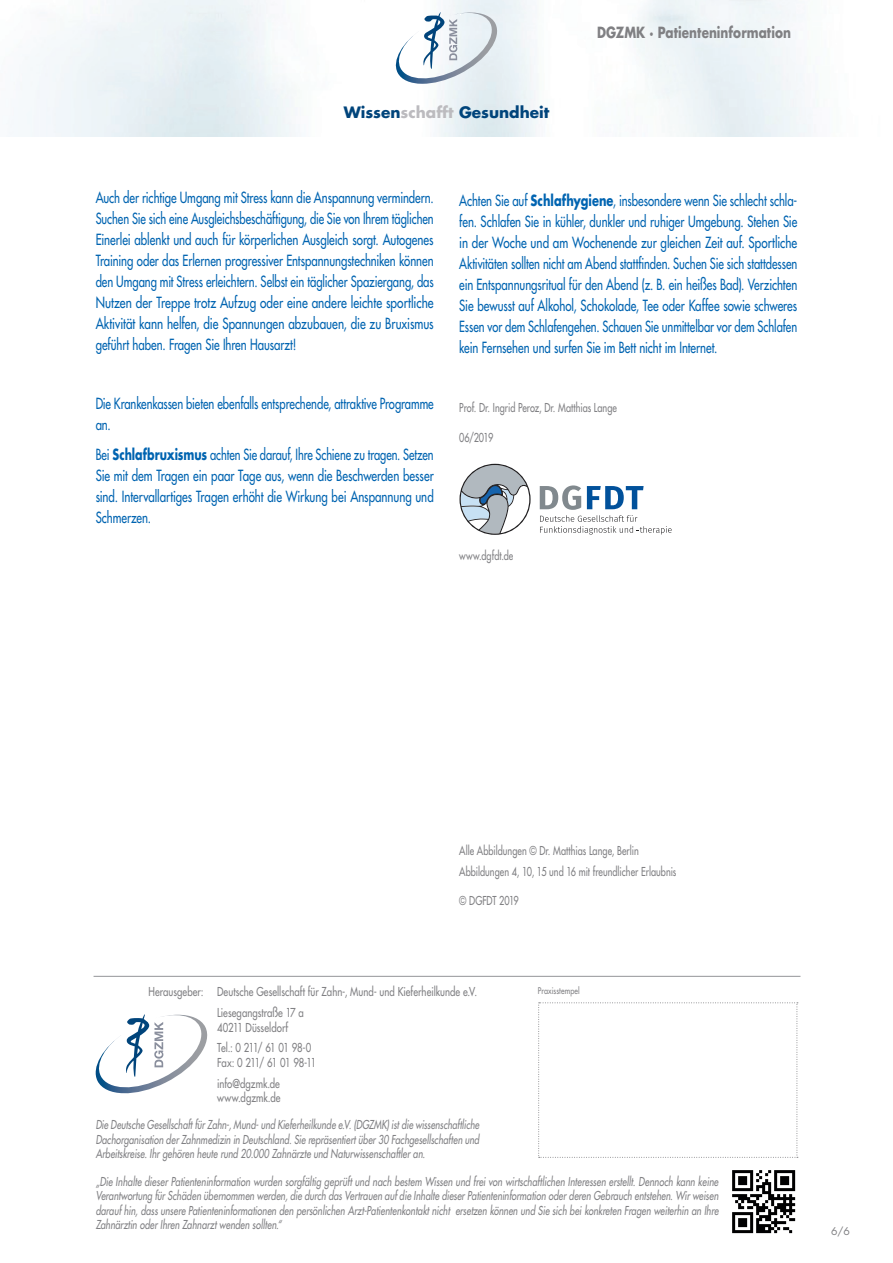
<style>
.page{position:relative;width:893px;height:1263px;background:#fff}
.page>*{position:absolute;margin:0;border:0;box-sizing:border-box;transform-origin:0 0}
.t1{font:700 15.3px "Futura";color:#00447b}
.t2{font:15px/21px "Futura";letter-spacing:-.005em;color:#0164b1;text-align:justify;scale:.76 1}
.t3{font:15px/21px "Futura";letter-spacing:-.005em;color:#0164b1;text-align:justify;scale:.74 1}
.t4{font:15px/21px "Futura";letter-spacing:-.005em;color:#0164b1;scale:.75 1}
.t5{font:700 15px "Futura";letter-spacing:.005em;color:#808083;scale:.8 1}
.t6{font:italic 12px/14.4px "Futura";letter-spacing:.005em;color:#808083;text-align:justify;scale:.77 1}
.t7{font:italic 12px/14.4px "Futura";letter-spacing:.005em;color:#808083;text-align:justify;scale:.75 1}
.t8{font:12px/21px "Futura";letter-spacing:.005em;color:#808083;scale:.76 1}
.t9{font:12px/14.4px "Futura";letter-spacing:.005em;color:#808083;scale:.8 1}
.t10{font:12px/14.4px "Futura";letter-spacing:-.06em;color:#808083;scale:.8 1}
.t11{font:12px "Futura";letter-spacing:-.015em;color:#808083;scale:.76 1}
.t12{font:10.5px "Futura";color:#808083}
.t13{font:9px "Futura";letter-spacing:.01em;color:#808083;scale:.8 1}
.s1{color:#bcbbbf}
.s2{font-weight:700}
</style>
<div class="page">
<svg style="left:732px;top:1170px;width:64px;height:64px"></svg>
<svg style="left:732px;top:1170px;width:63px;height:63px"></svg>
<svg style="left:538px;top:1002px;width:260px;height:156px"></svg>
<hr style="left:94px;top:976px;width:706px;height:1px;background:#939598">
<svg style="left:95px;top:1014px;width:113px;height:80px"></svg>
<svg style="left:395px;top:10px;width:108px;height:74px"></svg>
<svg style="left:459px;top:464px;width:72px;height:71px"></svg>
<svg style="left:540px;top:485px;width:132px;height:49px"></svg>
<p class="t1" style="left:344px;top:102px;width:207px">Wissen<span class="s1">schafft</span> Gesundheit</p>
<p class="t5" style="left:597px;top:21px;width:244px">DGZMK · Patienteninformation</p>
<p class="t2" style="left:96px;top:187px;width:446px">Auch der richtige Umgang mit Stress kann die Anspannung vermindern.<br>Suchen Sie sich eine Ausgleichsbeschäftigung, die Sie von Ihrem täglichen Einerlei ablenkt und auch für körperlichen Ausgleich sorgt. Autogenes Training oder das Erlernen progressiver Entspannungstechniken können den Umgang mit Stress erleichtern. Selbst ein täglicher Spaziergang, das Nutzen der Treppe trotz Aufzug oder eine andere leichte sportliche Aktivität kann helfen, die Spannungen abzubauen, die zu Bruxismus geführt haben. Fragen Sie Ihren Hausarzt!</p>
<p class="t4" style="left:96px;top:393px;width:452px">Die Krankenkassen bieten ebenfalls entsprechende, attraktive Programme an.</p>
<p class="t3" style="left:96px;top:444px;width:458px">Bei <span class="s2">Schlafbruxismus</span> achten Sie darauf, Ihre Schiene zu tragen. Setzen Sie mit dem Tragen ein paar Tage aus, wenn die Beschwerden besser sind. Intervallartiges Tragen erhöht die Wirkung bei Anspannung und Schmerzen.</p>
<p class="t2" style="left:459px;top:190px;width:446px">Achten Sie auf <span class="s2">Schlafhygiene</span>, insbesondere wenn Sie schlecht schla&shy;fen. Schlafen Sie in kühler, dunkler und ruhiger Umgebung. Stehen Sie in der Woche und am Wochenende zur gleichen Zeit auf. Sportliche Aktivitäten sollten nicht am Abend stattfinden. Suchen Sie sich stattdessen ein Entspannungsritual für den Abend (z. B. ein heißes Bad). Verzichten Sie bewusst auf Alkohol, Schokolade, Tee oder Kaffee sowie schweres Essen vor dem Schlafengehen. Schauen Sie unmittelbar vor dem Schlafen kein Fernsehen und surfen Sie im Bett nicht im Internet.</p>
<p class="t8" style="left:459px;top:397px;width:209px">Prof. Dr. Ingrid Peroz, Dr. Matthias Lange</p>
<p class="t8" style="left:459px;top:427px;width:46px">06/2019</p>
<p class="t8" style="left:459px;top:545px;width:73px">www.dgfdt.de</p>
<p class="t8" style="left:459px;top:840px;width:287px">Alle Abbildungen © Dr. Matthias Lange, Berlin<br>Abbildungen 4, 10, 15 und 16 mit freundlicher Erlaubnis</p>
<p class="t11" style="left:459px;top:893px;width:80px">© DGFDT 2019</p>
<p class="t9" style="left:149px;top:985px;width:412px">Herausgeber: Deutsche Gesellschaft für Zahn-, Mund- und Kieferheilkunde e.V.</p>
<p class="t13" style="left:538px;top:985px;width:54px">Praxisstempel</p>
<p class="t9" style="left:217px;top:1005px;width:110px">Liesegangstraße 17 a<br>40211 Düsseldorf</p>
<p class="t10" style="left:217px;top:1041px;width:125px">Tel.: 0 211/ 61 01 98-0<br>Fax: 0 211/ 61 01 98-11</p>
<p class="t9" style="left:217px;top:1076px;width:81px">info@dgzmk.de www.dgzmk.de</p>
<p class="t7" style="left:96px;top:1117px;width:513px">Die Deutsche Gesellschaft für Zahn-, Mund- und Kieferheilkunde e.V. (DGZMK) ist die wissenschaftliche Dachorganisation der Zahnmedizin in Deutschland. Sie repräsentiert über 30 Fachgesellschaften und Arbeitskreise. Ihr gehören heute rund 20.000 Zahnärzte und Naturwissenschaftler an.</p>
<p class="t6" style="left:96px;top:1174px;width:810px">„Die Inhalte dieser Patienteninformation wurden sorgfältig geprüft und nach bestem Wissen und frei von wirtschaftlichen Interessen erstellt. Dennoch kann keine Verantwortung für Schäden übernommen werden, die durch das Vertrauen auf die Inhalte dieser Patienteninformation oder deren Gebrauch entstehen. Wir weisen darauf hin, dass unsere Patienteninformationen den persönlichen Arzt-Patientenkontakt nicht ersetzen können und Sie sich bei konkreten Fragen weiterhin an Ihre Zahnärztin oder Ihren Zahnarzt wenden sollten.“</p>
<p class="t12" style="left:831px;top:1224px;width:20px">6/6</p>
</div>
